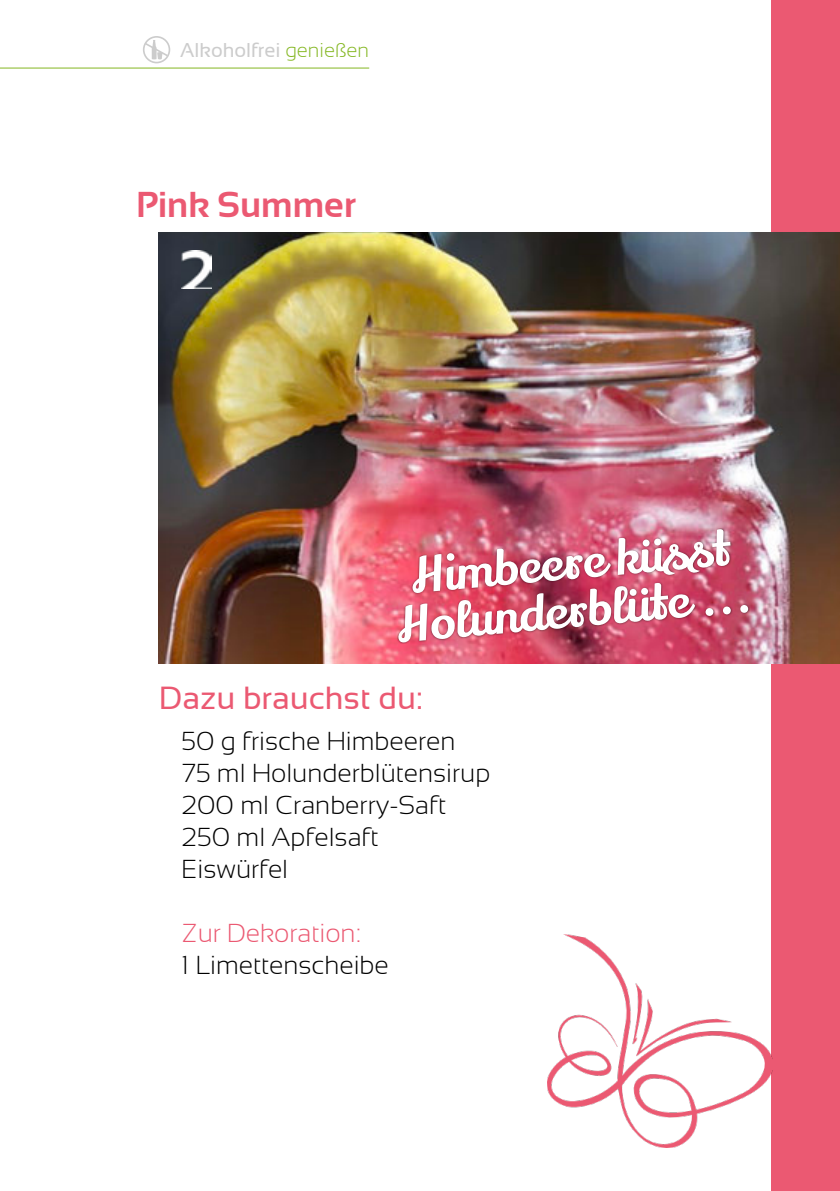
<style>
.page{position:relative;width:840px;height:1191px;background:#fff}
.page>*{position:absolute;margin:0;border:0;box-sizing:border-box;transform-origin:0 0}
.t1{font:48px/48px "Lily Script One";color:#fff;text-align:center}
.t2{font:700 36px "Sansation";color:#eb5972}
.t3{font:32px "Sansation";color:#eb5972}
.t4{font:300 26px/32px "Sansation";color:#000}
.t5{font:300 26px "Sansation";color:#eb5972}
.t6{font:20px "Sansation";color:#ccc}
.s1{font-weight:300;color:#84b722}
</style>
<div class="page">
<div style="left:771px;top:0;width:68px;height:1191px;background:#eb5972"></div>
<img style="left:159px;top:232px;width:680px;height:431px">
<hr style="left:0;top:68px;width:369px;height:1px;background:#84b722">
<svg style="left:143px;top:36px;width:27px;height:27px"></svg>
<img style="left:547px;top:934px;width:225px;height:213px">
<img style="left:181px;top:250px;width:31px;height:39px">
<img style="left:397px;top:528px;width:352px;height:115px">
<p class="t6" style="left:180px;top:39px;width:190px">Alkoholfrei <span class="s1">genießen</span></p>
<h2 class="t2" style="left:136px;top:184px;width:221px">Pink Summer</h2>
<h1 class="t1" style="left:389px;top:555px;width:359px;rotate:-5deg">Himbeere küsst<br>Holunderblüte ...</h1>
<p class="t3" style="left:159px;top:680px;width:265px">Dazu brauchst du:</p>
<p class="t4" style="left:181px;top:725px;width:310px">50 g frische Himbeeren<br>75 ml Holunderblütensirup<br>200 ml Cranberry-Saft<br>250 ml Apfelsaft<br>Eiswürfel</p>
<p class="t5" style="left:181px;top:918px;width:180px">Zur Dekoration:</p>
<p class="t4" style="left:181px;top:949px;width:209px">1 Limettenscheibe</p>
</div>
